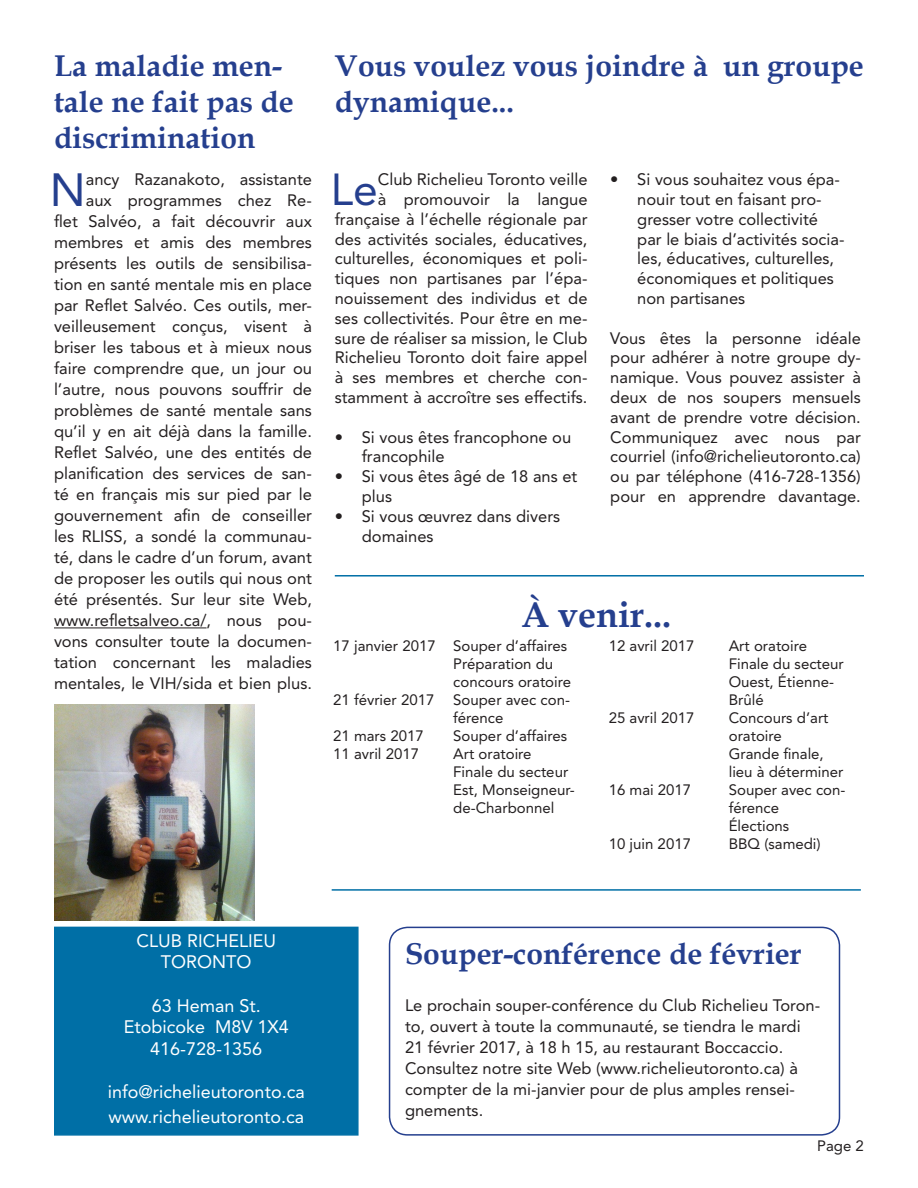
<style>
.page{position:relative;width:918px;height:1188px;background:#fff}
.page>*{position:absolute;margin:0;border:0;box-sizing:border-box;transform-origin:0 0}
.t1{font:46.2px "Avenir LT Std";color:#253f8e}
.t2{font:44.4px "Avenir LT Std";color:#253f8e}
.t3{font:700 36px "Book Antiqua";color:#253f8e}
.t4{font:700 30px/36px "Book Antiqua";color:#253f8e}
.t5{font:18px "Avenir LT Std";color:#fff}
.t6{font:18px "Avenir LT Std";color:#fff}
.t7{font:16.5px/21px "Avenir LT Std";color:#231f20}
.t8{font:15px/18px "Avenir LT Std";color:#231f20}
</style>
<div class="page">
<hr style="left:54px;top:628px;width:153px;height:1px;background:#231f20">
<img style="left:54px;top:704px;width:201px;height:216px">
<hr style="left:332px;top:889px;width:529px;height:2px;background:#006fa6">
<hr style="left:335px;top:575px;width:529px;height:2px;background:#006fa6">
<div style="left:54px;top:927px;width:305px;height:209px;background:#006fa6;border:2px solid #006fa6"></div>
<div style="left:389px;top:927px;width:451px;height:209px;border:2px solid #253f8e;border-radius:18px"></div>
<p class="t4" style="left:54px;top:48px;width:241px">La maladie men&shy;tale ne fait pas de discrimination</p>
<p class="t1" style="left:50px;top:163px;width:37px">N</p>
<p class="t7" style="left:54px;top:169px;width:260px;text-align:right">ancy Razanakoto, assistante<br>aux programmes chez Re-<br>flet Salvéo, a fait découvrir aux membres et amis des membres présents les outils de sensibilisa&shy;tion en santé mentale mis en place par Reflet Salvéo. Ces outils, mer&shy;veilleusement conçus, visent à briser les tabous et à mieux nous faire comprendre que, un jour ou l’autre, nous pouvons souffrir de problèmes de santé mentale sans qu’il y en ait déjà dans la famille.<br>Reflet Salvéo, une des entités de planification des services de san&shy;té en français mis sur pied par le gouvernement afin de conseiller les RLISS, a sondé la communau&shy;té, dans le cadre d’un forum, avant de proposer les outils qui nous ont été présentés. Sur leur site Web, www.refletsalveo.ca/, nous pou&shy;vons consulter toute la documen&shy;tation concernant les maladies mentales, le VIH/sida et bien plus.</p>
<p class="t4" style="left:335px;top:48px;width:531px">Vous voulez vous joindre à un groupe dynamique...</p>
<p class="t7" style="left:335px;top:170px;width:254px;line-height:19.8px;text-align:right">Club Richelieu Toronto veille<br>à promouvoir la langue française à l’échelle régionale par des activités sociales, éducatives, culturelles, économiques et poli&shy;tiques non partisanes par l’épa&shy;nouissement des individus et de ses collectivités. Pour être en me&shy;sure de réaliser sa mission, le Club Richelieu Toronto doit faire appel à ses membres et cherche con&shy;stamment à accroître ses effectifs.</p>
<p class="t7" style="left:362px;top:427px;width:211px;line-height:19.8px;text-indent:-27px">• Si vous êtes francophone ou francophile</p>
<p class="t7" style="left:362px;top:467px;width:217px;line-height:19.8px;text-indent:-27px">• Si vous êtes âgé de 18 ans et plus</p>
<p class="t7" style="left:362px;top:506px;width:200px;line-height:19.8px;text-indent:-27px">• Si vous œuvrez dans divers domaines</p>
<p class="t2" style="left:331px;top:164px;width:48px">Le</p>
<p class="t7" style="left:637px;top:170px;width:209px;line-height:19.8px;text-indent:-27px">• Si vous souhaitez vous épa&shy;nouir tout en faisant pro&shy;gresser votre collectivité par le biais d’activités socia&shy;les, éducatives, culturelles, économiques et politiques non partisanes</p>
<p class="t7" style="left:610px;top:328px;width:252px;line-height:19.8px;text-align:justify">Vous êtes la personne idéale pour adhérer à notre groupe dy&shy;namique. Vous pouvez assister à deux de nos soupers mensuels avant de prendre votre décision.<br>Communiquez avec nous par courriel (info@richelieutoronto.ca) ou par téléphone (416-728-1356) pour en apprendre davantage.</p>
<p class="t3" style="left:521px;top:590px;width:152px">À venir...</p>
<p class="t8" style="left:609px;top:637px;width:87px">12 avril 2017</p>
<p class="t8" style="left:729px;top:637px;width:80px">Art oratoire</p>
<p class="t8" style="left:729px;top:655px;width:117px">Finale du secteur<br>Ouest, Étienne-<br>Brûlé</p>
<p class="t8" style="left:609px;top:709px;width:87px">25 avril 2017</p>
<p class="t8" style="left:729px;top:709px;width:101px">Concours d’art oratoire</p>
<p class="t8" style="left:729px;top:745px;width:116px">Grande finale, lieu à déterminer</p>
<p class="t8" style="left:609px;top:781px;width:84px">16 mai 2017</p>
<p class="t8" style="left:729px;top:781px;width:118px">Souper avec con&shy;férence</p>
<p class="t8" style="left:729px;top:817px;width:62px">Élections</p>
<p class="t8" style="left:609px;top:835px;width:84px">10 juin 2017</p>
<p class="t8" style="left:729px;top:835px;width:93px">BBQ (samedi)</p>
<p class="t8" style="left:333px;top:637px;width:235px">17 janvier 2017 Souper d’affaires</p>
<p class="t8" style="left:453px;top:655px;width:119px">Préparation du concours oratoire</p>
<p class="t8" style="left:333px;top:691px;width:103px">21 février 2017</p>
<p class="t8" style="left:453px;top:691px;width:118px">Souper avec con&shy;férence</p>
<p class="t8" style="left:333px;top:727px;width:92px">21 mars 2017</p>
<p class="t8" style="left:453px;top:727px;width:115px">Souper d’affaires</p>
<p class="t8" style="left:333px;top:745px;width:87px">11 avril 2017</p>
<p class="t8" style="left:453px;top:745px;width:80px">Art oratoire</p>
<p class="t8" style="left:453px;top:763px;width:123px">Finale du secteur<br>Est, Monseigneur&shy;de-Charbonnel</p>
<p class="t6" style="left:136px;top:930px;width:141px">CLUB RICHELIEU</p>
<p class="t6" style="left:161px;top:952px;width:92px">TORONTO</p>
<p class="t5" style="left:152px;top:995px;width:111px">63 Heman St.</p>
<p class="t5" style="left:124px;top:1017px;width:167px">Etobicoke M8V 1X4</p>
<p class="t5" style="left:150px;top:1038px;width:114px">416-728-1356</p>
<p class="t5" style="left:108px;top:1081px;width:198px">info@richelieutoronto.ca</p>
<p class="t5" style="left:108px;top:1107px;width:197px">www.richelieutoronto.ca</p>
<p class="t4" style="left:405px;top:936px;width:398px">Souper-conférence de février</p>
<p class="t7" style="left:405px;top:995px;width:417px">Le prochain souper-conférence du Club Richelieu Toron&shy;to, ouvert à toute la communauté, se tiendra le mardi 21 février 2017, à 18 h 15, au restaurant Boccaccio.<br>Consultez notre site Web (www.richelieutoronto.ca) à compter de la mi-janvier pour de plus amples rensei&shy;gnements.</p>
<p class="t8" style="left:817px;top:1137px;width:48px">Page 2</p>
</div>
